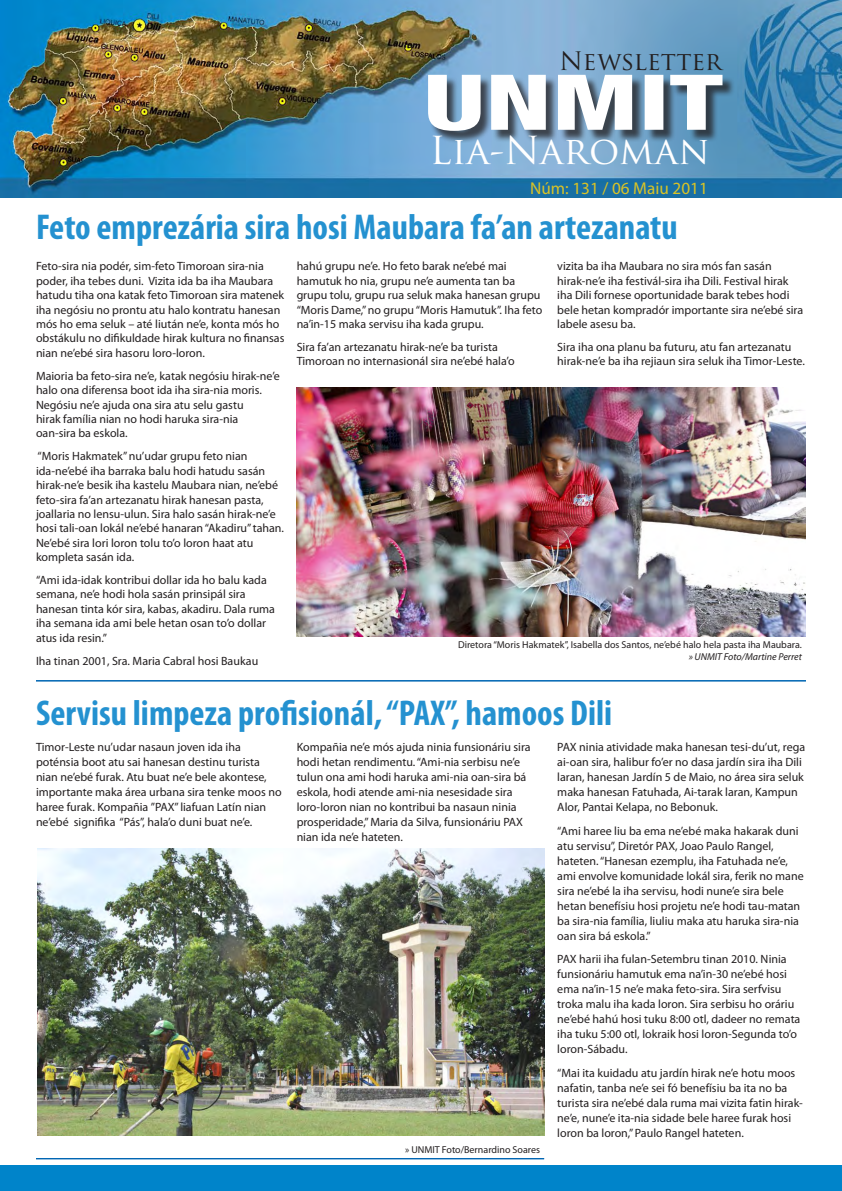
<style>
.page{position:relative;width:842px;height:1191px;background:#fff}
.page>*{position:absolute;margin:0;border:0;box-sizing:border-box;transform-origin:0 0}
.t1{font:37.6px "Trajan Pro";color:#fff}
.t2{font:700 condensed 36px "Myriad Pro";color:#2491d0}
.t3{font:24.9px "Trajan Pro";color:#231f20}
.t4{font:17.2px "Myriad Pro";color:#dac325}
.t5{font:12px/15px "Myriad Pro";color:#231f20}
.t6{font:10px "Myriad Pro";color:#231f20}
.t7{font:italic 10px "Myriad Pro";color:#231f20}
</style>
<div class="page">
<div style="left:0;top:1165px;width:842px;height:26px;background:#0084ca"></div>
<img style="left:0;top:0;width:842px;height:197px">
<div style="left:430px;top:76px;width:305px;height:67px;background:#231f20;opacity:.75"></div>
<svg style="left:428px;top:75px;width:294px;height:56px"></svg>
<hr style="left:36px;top:680px;width:770px;height:1px;background:#0166b3">
<hr style="left:36px;top:681px;width:770px;height:1px;background:#0166b3">
<hr style="left:36px;top:1158px;width:508px;height:1px;background:#0166b3">
<img style="left:37px;top:849px;width:507px;height:286px">
<img style="left:297px;top:387px;width:509px;height:249px">
<h3 class="t3" style="left:559px;top:46px;width:164px">Newsletter</h3>
<h1 class="t1" style="left:429px;top:127px;width:281px">Lia-Naroman</h1>
<h3 class="t4" style="left:530px;top:179px;width:179px">Núm: 131 / 06 Maiu 2011</h3>
<h2 class="t2" style="left:36px;top:204px;width:643px">Feto emprezária sira hosi Maubara fa’an artezanatu</h2>
<p class="t5" style="left:36px;top:259px;width:250px;line-height:14.4px">Feto-sira nia podér, sim-feto Timoroan sira-nia poder, iha tebes duni. Vizita ida ba iha Maubara hatudu tiha ona katak feto Timoroan sira matenek iha negósiu no prontu atu halo kontratu hanesan mós ho ema seluk – até liután ne’e, konta mós ho obstákulu no difikuldade hirak kultura no finansas nian ne’ebé sira hasoru loro-loron.</p>
<p class="t5" style="left:36px;top:369px;width:245px;line-height:14.4px">Maioria ba feto-sira ne’e, katak negósiu hirak-ne’e halo ona diferensa boot ida iha sira-nia moris.<br>Negósiu ne’e ajuda ona sira atu selu gastu<br>hirak família nian no hodi haruka sira-nia oan-sira ba eskola.</p>
<p class="t5" style="left:36px;top:449px;width:250px;line-height:14.4px">“Moris Hakmatek” nu’udar grupu feto nian ida-ne’ebé iha barraka balu hodi hatudu sasán hirak-ne’e besik iha kastelu Maubara nian, ne’ebé feto-sira fa’an artezanatu hirak hanesan pasta, joallaria no lensu-ulun. Sira halo sasán hirak-ne’e hosi tali-oan lokál ne’ebé hanaran “Akadiru” tahan.<br>Ne’ebé sira lori loron tolu to’o loron haat atu kompleta sasán ida.</p>
<p class="t5" style="left:36px;top:573px;width:241px;line-height:14.4px">“Ami ida-idak kontribui dollar ida ho balu kada semana, ne’e hodi hola sasán prinsipál sira hanesan tinta kór sira, kabas, akadiru. Dala ruma iha semana ida ami bele hetan osan to’o dollar atus ida resin.”</p>
<p class="t5" style="left:36px;top:653px;width:224px">Iha tinan 2001, Sra. Maria Cabral hosi Baukau</p>
<p class="t5" style="left:297px;top:259px;width:247px;line-height:14.4px">hahú grupu ne’e. Ho feto barak ne’ebé mai hamutuk ho nia, grupu ne’e aumenta tan ba grupu tolu, grupu rua seluk maka hanesan grupu “Moris Dame,” no grupu “Moris Hamutuk”. Iha feto na’in-15 maka servisu iha kada grupu.</p>
<p class="t5" style="left:297px;top:340px;width:220px;line-height:14.4px">Sira fa’an artezanatu hirak-ne’e ba turista<br>Timoroan no internasionál sira ne’ebé hala’o</p>
<p class="t5" style="left:557px;top:259px;width:247px;line-height:14.4px">vizita ba iha Maubara no sira mós fan sasán hirak-ne’e iha festivál-sira iha Dili. Festival hirak iha Dili fornese oportunidade barak tebes hodi bele hetan kompradór importante sira ne’ebé sira labele asesu ba.</p>
<p class="t5" style="left:557px;top:340px;width:249px;line-height:14.4px">Sira iha ona planu ba futuru, atu fan artezanatu hirak-ne’e ba iha rejiaun sira seluk iha Timor-Leste.</p>
<p class="t6" style="left:458px;top:639px;width:345px">Diretora “Moris Hakmatek”, Isabella dos Santos, ne’ebé halo hela pasta iha Maubara.</p>
<p class="t7" style="left:689px;top:650px;width:115px">» UNMIT Foto/Martine Perret</p>
<h2 class="t2" style="left:36px;top:690px;width:578px">Servisu limpeza profisionál, “PAX”, hamoos Dili</h2>
<p class="t5" style="left:36px;top:740px;width:247px">Timor-Leste nu’udar nasaun joven ida iha poténsia boot atu sai hanesan destinu turista nian ne’ebé furak. Atu buat ne’e bele akontese, importante maka área urbana sira tenke moos no haree furak. Kompañia ”PAX” liafuan Latín nian ne’ebé signifika “Pás”, hala’o duni buat ne’e.</p>
<p class="t5" style="left:297px;top:740px;width:236px">Kompañia ne’e mós ajuda ninia funsionáriu sira hodi hetan rendimentu. “Ami-nia serbisu ne’e tulun ona ami hodi haruka ami-nia oan-sira bá eskola, hodi atende ami-nia nesesidade sira loro-loron nian no kontribui ba nasaun ninia prosperidade,” Maria da Silva, funsionáriu PAX nian ida ne’e hateten.</p>
<p class="t5" style="left:557px;top:740px;width:249px">PAX ninia atividade maka hanesan tesi-du’ut, rega ai-oan sira, halibur fo’er no dasa jardín sira iha Dili laran, hanesan Jardín 5 de Maio, no área sira seluk maka hanesan Fatuhada, Ai-tarak laran, Kampun Alor, Pantai Kelapa, no Bebonuk.</p>
<p class="t5" style="left:557px;top:823px;width:248px">“Ami haree liu ba ema ne’ebé maka hakarak duni atu servisu”, Diretór PAX, Joao Paulo Rangel, hateten. “Hanesan ezemplu, iha Fatuhada ne’e, ami envolve komunidade lokál sira, ferik no mane sira ne’ebé la iha servisu, hodi nune’e sira bele hetan benefísiu hosi projetu ne’e hodi tau-matan ba sira-nia família, liuliu maka atu haruka sira-nia oan sira bá eskola.”</p>
<p class="t5" style="left:557px;top:952px;width:245px">PAX harii iha fulan-Setembru tinan 2010. Ninia funsionáriu hamutuk ema na’in-30 ne’ebé hosi ema na’in-15 ne’e maka feto-sira. Sira serfvisu troka malu iha kada loron. Sira serbisu ho oráriu ne’ebé hahú hosi tuku 8:00 otl, dadeer no remata iha tuku 5:00 otl, lokraik hosi loron-Segunda to’o loron-Sábadu.</p>
<p class="t5" style="left:557px;top:1065px;width:247px">“Mai ita kuidadu atu jardín hirak ne’e hotu moos nafatin, tanba ne’e sei fó benefísiu ba ita no ba turista sira ne’ebé dala ruma mai vizita fatin hirak&shy;ne’e, nune’e ita-nia sidade bele haree furak hosi loron ba loron,” Paulo Rangel hateten.</p>
<p class="t6" style="left:405px;top:1143px;width:136px">» UNMIT Foto/Bernardino Soares</p>
</div>
